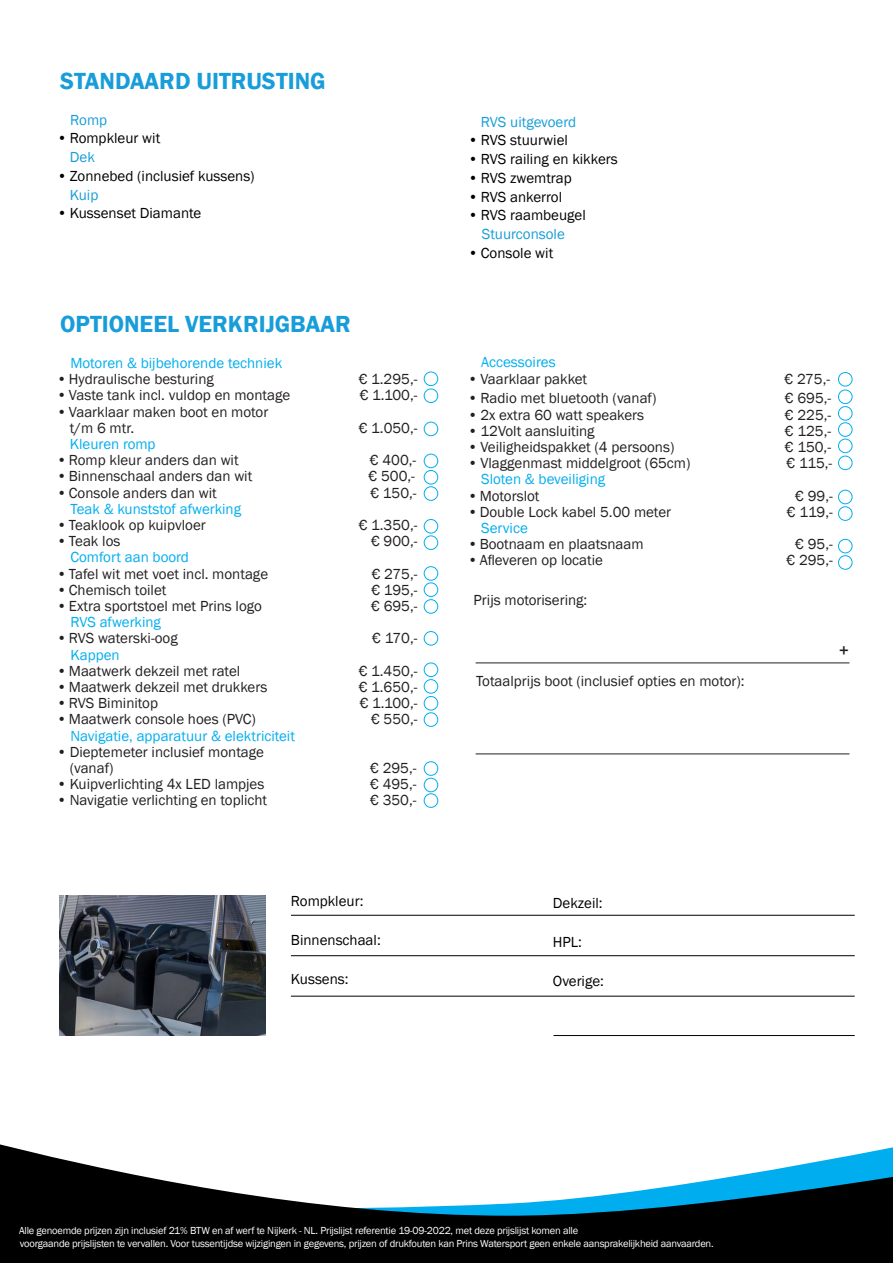
<style>
.page{position:relative;width:893px;height:1263px;background:#fff}
.page>*{position:absolute;margin:0;border:0;box-sizing:border-box;transform-origin:0 0}
.t1{font:600 24px "Franklin Gothic";color:#179dd9}
.t2{font:500 16.5px "Franklin Gothic";color:#231f20}
.t3{font:15px/16.2px "Franklin Gothic";color:#231f20}
.t4{font:15px "Franklin Gothic";color:#000}
.t5{font:15px "Franklin Gothic";color:#00aeef}
.t6{font:15px "Franklin Gothic";color:#179dd9}
.t7{font:10.5px "Franklin Gothic";letter-spacing:-.02em;color:#fff}
</style>
<div class="page">
<svg style="left:0;top:1144px;width:893px;height:119px;fill:#000"></svg>
<hr style="left:291px;top:915px;width:564px;height:1px;background:#000">
<hr style="left:291px;top:955px;width:564px;height:1px;background:#000">
<hr style="left:291px;top:996px;width:564px;height:1px;background:#000">
<hr style="left:554px;top:1035px;width:301px;height:1px;background:#000">
<img style="left:60px;top:895px;width:205px;height:141px">
<div style="left:424px;top:372px;width:14px;height:14px;border:1px solid #00aeef;border-radius:50%"></div>
<div style="left:424px;top:389px;width:14px;height:14px;border:1px solid #00aeef;border-radius:50%"></div>
<div style="left:424px;top:599px;width:14px;height:15px;border:1px solid #00aeef;border-radius:50%"></div>
<div style="left:424px;top:470px;width:14px;height:14px;border:1px solid #00aeef;border-radius:50%"></div>
<div style="left:424px;top:486px;width:14px;height:15px;border:1px solid #00aeef;border-radius:50%"></div>
<div style="left:424px;top:535px;width:14px;height:15px;border:1px solid #00aeef;border-radius:50%"></div>
<div style="left:424px;top:519px;width:14px;height:14px;border:1px solid #00aeef;border-radius:50%"></div>
<div style="left:424px;top:679px;width:14px;height:15px;border:1px solid #00aeef;border-radius:50%"></div>
<div style="left:424px;top:582px;width:14px;height:15px;border:1px solid #00aeef;border-radius:50%"></div>
<div style="left:424px;top:631px;width:14px;height:14px;border:1px solid #00aeef;border-radius:50%"></div>
<div style="left:424px;top:663px;width:14px;height:14px;border:1px solid #00aeef;border-radius:50%"></div>
<div style="left:424px;top:422px;width:14px;height:14px;border:1px solid #00aeef;border-radius:50%"></div>
<div style="left:424px;top:454px;width:14px;height:14px;border:1px solid #00aeef;border-radius:50%"></div>
<div style="left:838px;top:372px;width:14px;height:14px;border:1px solid #00aeef;border-radius:50%"></div>
<div style="left:838px;top:439px;width:14px;height:14px;border:1px solid #00aeef;border-radius:50%"></div>
<div style="left:838px;top:390px;width:14px;height:14px;border:1px solid #00aeef;border-radius:50%"></div>
<div style="left:838px;top:406px;width:14px;height:15px;border:1px solid #00aeef;border-radius:50%"></div>
<div style="left:838px;top:422px;width:14px;height:15px;border:1px solid #00aeef;border-radius:50%"></div>
<div style="left:838px;top:490px;width:14px;height:14px;border:1px solid #00aeef;border-radius:50%"></div>
<div style="left:838px;top:506px;width:14px;height:15px;border:1px solid #00aeef;border-radius:50%"></div>
<div style="left:838px;top:539px;width:14px;height:14px;border:1px solid #00aeef;border-radius:50%"></div>
<div style="left:838px;top:555px;width:14px;height:15px;border:1px solid #00aeef;border-radius:50%"></div>
<div style="left:424px;top:761px;width:14px;height:15px;border:1px solid #00aeef;border-radius:50%"></div>
<div style="left:424px;top:712px;width:14px;height:15px;border:1px solid #00aeef;border-radius:50%"></div>
<div style="left:424px;top:778px;width:14px;height:14px;border:1px solid #00aeef;border-radius:50%"></div>
<div style="left:424px;top:566px;width:14px;height:15px;border:1px solid #00aeef;border-radius:50%"></div>
<div style="left:424px;top:696px;width:14px;height:14px;border:1px solid #00aeef;border-radius:50%"></div>
<hr style="left:476px;top:662px;width:373px;height:1px;background:#231f20">
<hr style="left:476px;top:753px;width:373px;height:1px;background:#231f20">
<div style="left:424px;top:793px;width:14px;height:15px;border:1px solid #00aeef;border-radius:50%"></div>
<div style="left:838px;top:456px;width:14px;height:14px;border:1px solid #00aeef;border-radius:50%"></div>
<h1 class="t1" style="left:60px;top:67px;width:267px">STANDAARD UITRUSTING</h1>
<p class="t6" style="left:70px;top:113px;width:38px">Romp</p>
<p class="t4" style="left:57px;top:132px;width:105px">• Rompkleur wit</p>
<p class="t6" style="left:70px;top:151px;width:27px">Dek</p>
<p class="t4" style="left:57px;top:170px;width:199px">• Zonnebed (inclusief kussens)</p>
<p class="t6" style="left:70px;top:188px;width:30px">Kuip</p>
<p class="t4" style="left:57px;top:207px;width:146px">• Kussenset Diamante</p>
<h1 class="t1" style="left:60px;top:310px;width:292px">OPTIONEEL VERKRIJGBAAR</h1>
<p class="t5" style="left:70px;top:357px;width:213px">Motoren &amp; bijbehorende techniek</p>
<p class="t3" style="left:57px;top:372px;width:158px">• Hydraulische besturing</p>
<p class="t3" style="left:359px;top:372px;width:60px">€ 1.295,-</p>
<p class="t3" style="left:57px;top:388px;width:235px">• Vaste tank incl. vuldop en montage</p>
<p class="t3" style="left:360px;top:388px;width:59px">€ 1.100,-</p>
<p class="t3" style="left:70px;top:404px;width:200px;text-indent:-13px">• Vaarklaar maken boot en motor t/m 6 mtr.</p>
<p class="t3" style="left:359px;top:420px;width:60px">€ 1.050,-</p>
<p class="t5" style="left:70px;top:438px;width:87px">Kleuren romp</p>
<p class="t3" style="left:57px;top:453px;width:183px">• Romp kleur anders dan wit</p>
<p class="t3" style="left:370px;top:453px;width:48px">€ 400,-</p>
<p class="t3" style="left:57px;top:469px;width:197px">• Binnenschaal anders dan wit</p>
<p class="t3" style="left:369px;top:469px;width:48px">€ 500,-</p>
<p class="t3" style="left:57px;top:485px;width:161px">• Console anders dan wit</p>
<p class="t3" style="left:370px;top:485px;width:48px">€ 150,-</p>
<p class="t5" style="left:70px;top:502px;width:172px">Teak &amp; kunststof afwerking</p>
<p class="t3" style="left:57px;top:518px;width:150px">• Teaklook op kuipvloer</p>
<p class="t3" style="left:359px;top:518px;width:60px">€ 1.350,-</p>
<p class="t3" style="left:57px;top:534px;width:65px">• Teak los</p>
<p class="t3" style="left:371px;top:534px;width:48px">€ 900,-</p>
<p class="t5" style="left:70px;top:551px;width:120px">Comfort aan boord</p>
<p class="t3" style="left:57px;top:566px;width:213px">• Tafel wit met voet incl. montage</p>
<p class="t3" style="left:372px;top:566px;width:47px">€ 275,-</p>
<p class="t3" style="left:57px;top:582px;width:111px">• Chemisch toilet</p>
<p class="t3" style="left:371px;top:582px;width:48px">€ 195,-</p>
<p class="t3" style="left:57px;top:599px;width:207px">• Extra sportstoel met Prins logo</p>
<p class="t3" style="left:371px;top:599px;width:48px">€ 695,-</p>
<p class="t5" style="left:70px;top:616px;width:92px">RVS afwerking</p>
<p class="t3" style="left:57px;top:631px;width:122px">• RVS waterski-oog</p>
<p class="t3" style="left:372px;top:631px;width:47px">€ 170,-</p>
<p class="t5" style="left:70px;top:648px;width:51px">Kappen</p>
<p class="t3" style="left:57px;top:663px;width:185px">• Maatwerk dekzeil met ratel</p>
<p class="t3" style="left:359px;top:663px;width:60px">€ 1.450,-</p>
<p class="t3" style="left:57px;top:680px;width:212px">• Maatwerk dekzeil met drukkers</p>
<p class="t3" style="left:359px;top:680px;width:60px">€ 1.650,-</p>
<p class="t3" style="left:57px;top:696px;width:103px">• RVS Biminitop</p>
<p class="t3" style="left:360px;top:696px;width:59px">€ 1.100,-</p>
<p class="t3" style="left:57px;top:712px;width:201px">• Maatwerk console hoes (PVC)</p>
<p class="t3" style="left:371px;top:712px;width:48px">€ 550,-</p>
<p class="t5" style="left:70px;top:729px;width:226px">Navigatie, apparatuur &amp; elektriciteit</p>
<p class="t3" style="left:70px;top:744px;width:196px;text-indent:-13px">• Dieptemeter inclusief montage (vanaf)</p>
<p class="t3" style="left:370px;top:761px;width:48px">€ 295,-</p>
<p class="t3" style="left:57px;top:777px;width:209px">• Kuipverlichting 4x LED lampjes</p>
<p class="t3" style="left:370px;top:777px;width:48px">€ 495,-</p>
<p class="t3" style="left:57px;top:793px;width:212px">• Navigatie verlichting en toplicht</p>
<p class="t3" style="left:370px;top:793px;width:48px">€ 350,-</p>
<p class="t4" style="left:291px;top:894px;width:74px">Rompkleur:</p>
<p class="t4" style="left:291px;top:933px;width:91px">Binnenschaal:</p>
<p class="t4" style="left:291px;top:972px;width:59px">Kussens:</p>
<p class="t6" style="left:481px;top:115px;width:97px">RVS uitgevoerd</p>
<p class="t4" style="left:468px;top:134px;width:101px">• RVS stuurwiel</p>
<p class="t4" style="left:468px;top:153px;width:151px">• RVS railing en kikkers</p>
<p class="t4" style="left:468px;top:172px;width:105px">• RVS zwemtrap</p>
<p class="t4" style="left:468px;top:190px;width:95px">• RVS ankerrol</p>
<p class="t4" style="left:468px;top:209px;width:119px">• RVS raambeugel</p>
<p class="t6" style="left:482px;top:228px;width:85px">Stuurconsole</p>
<p class="t4" style="left:468px;top:247px;width:87px">• Console wit</p>
<p class="t5" style="left:481px;top:356px;width:76px">Accessoires</p>
<p class="t3" style="left:468px;top:371px;width:121px">• Vaarklaar pakket</p>
<p class="t3" style="left:784px;top:371px;width:47px">€ 275,-</p>
<p class="t3" style="left:468px;top:391px;width:190px">• Radio met bluetooth (vanaf)</p>
<p class="t3" style="left:785px;top:391px;width:48px">€ 695,-</p>
<p class="t3" style="left:468px;top:407px;width:178px">• 2x extra 60 watt speakers</p>
<p class="t3" style="left:785px;top:407px;width:48px">€ 225,-</p>
<p class="t3" style="left:468px;top:423px;width:129px">• 12Volt aansluiting</p>
<p class="t3" style="left:785px;top:423px;width:48px">€ 125,-</p>
<p class="t3" style="left:468px;top:440px;width:208px">• Veiligheidspakket (4 persoons)</p>
<p class="t3" style="left:785px;top:440px;width:48px">€ 150,-</p>
<p class="t3" style="left:468px;top:456px;width:224px">• Vlaggenmast middelgroot (65cm)</p>
<p class="t3" style="left:786px;top:456px;width:47px">€ 115,-</p>
<p class="t5" style="left:481px;top:473px;width:126px">Sloten &amp; beveiliging</p>
<p class="t3" style="left:468px;top:488px;width:73px">• Motorslot</p>
<p class="t3" style="left:795px;top:488px;width:39px">€ 99,-</p>
<p class="t3" style="left:468px;top:504px;width:205px">• Double Lock kabel 5.00 meter</p>
<p class="t3" style="left:787px;top:504px;width:47px">€ 119,-</p>
<p class="t5" style="left:481px;top:522px;width:48px">Service</p>
<p class="t3" style="left:468px;top:537px;width:177px">• Bootnaam en plaatsnaam</p>
<p class="t3" style="left:795px;top:537px;width:39px">€ 95,-</p>
<p class="t3" style="left:468px;top:553px;width:137px">• Afleveren op locatie</p>
<p class="t3" style="left:786px;top:553px;width:48px">€ 295,-</p>
<p class="t3" style="left:474px;top:592px;width:115px">Prijs motorisering:</p>
<p class="t3" style="left:476px;top:673px;width:270px">Totaalprijs boot (inclusief opties en motor):</p>
<p class="t4" style="left:553px;top:896px;width:51px">Dekzeil:</p>
<p class="t4" style="left:553px;top:935px;width:31px">HPL:</p>
<p class="t4" style="left:553px;top:974px;width:53px">Overige:</p>
<p class="t2" style="left:839px;top:643px;width:11px">+</p>
<p class="t7" style="left:19px;top:1226px;width:561px">Alle genoemde prijzen zijn inclusief 21% BTW en af werf te Nijkerk - NL. Prijslijst referentie 19-09-2022, met deze prijslijst komen alle</p>
<p class="t7" style="left:20px;top:1239px;width:695px">voorgaande prijslijsten te vervallen. Voor tussentijdse wijzigingen in gegevens, prijzen of drukfouten kan Prins Watersport geen enkele aansprakelijkheid aanvaarden.</p>
</div>
